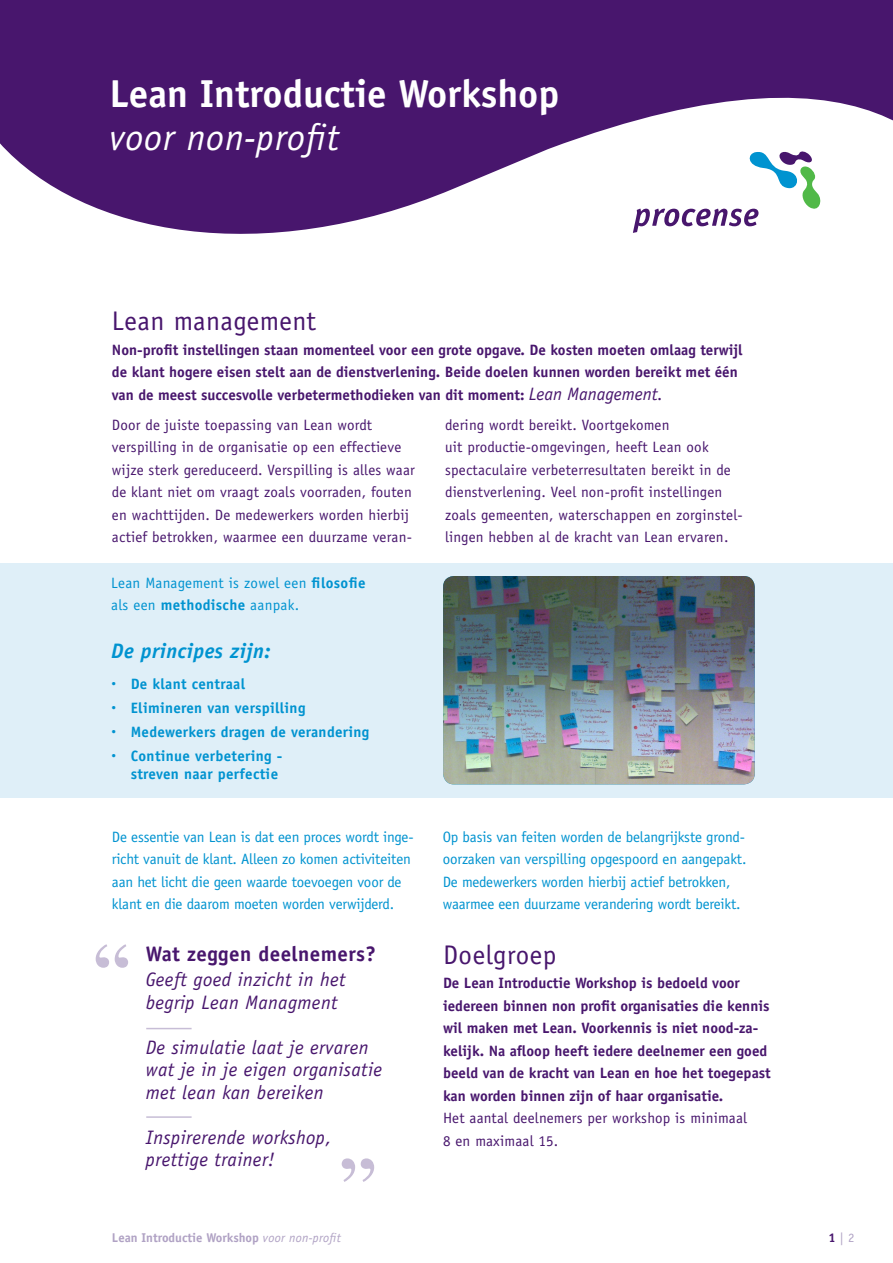
<style>
.page{position:relative;width:893px;height:1263px;background:#fff}
.page>*{position:absolute;margin:0;border:0;box-sizing:border-box;transform-origin:0 0}
.t1{font:700 39px "Officina Sans";color:#fff}
.t2{font:italic 37.5px "Officina Sans";letter-spacing:.02em;color:#fff}
.t3{font:27px "Officina Sans";letter-spacing:.02em;color:#48166d}
.t4{font:700 21px "Officina Sans";letter-spacing:.02em;color:#48166d}
.t5{font:italic 700 21px "Officina Sans";letter-spacing:.02em;color:#0093d0}
.t6{font:italic 19.5px "Officina Sans";letter-spacing:.02em;color:#48166d}
.t7{font:15px/22.5px "Officina Sans";letter-spacing:.015em;color:#48166d}
.t8{font:700 15px/22.5px "Officina Sans";color:#48166d}
.t9{font:15px/22.5px "Officina Sans";letter-spacing:-.01em;color:#0093d0}
.t10{font:700 15px "Officina Sans";letter-spacing:.02em;color:#0093d0}
.t11{font:15px "Officina Sans";letter-spacing:.02em;color:#0093d0}
.t12{font:700 12.75px "Officina Sans";color:#b0a2c4}
.t13{font:12.75px "Officina Sans";color:#b0a2c4}
.s1{font-weight:400;font-style:italic;font-size:18px}
.s2{font-weight:700}
.s3{font-family:"Helvetica"}
.s4{font-weight:400;font-style:italic}
.s5{font-weight:700;color:#48166d}
</style>
<div class="page">
<svg style="left:96px;top:944px;width:32px;height:24px"></svg>
<svg style="left:342px;top:1158px;width:32px;height:24px"></svg>
<hr style="left:146px;top:1028px;width:46px;height:1px;background:#c7bdd6">
<hr style="left:146px;top:1116px;width:46px;height:2px;background:#c7bdd6">
<svg style="left:0;top:0;width:893px;height:234px;fill:#48166d"></svg>
<div style="left:0;top:563px;width:893px;height:235px;background:#dfeff8"></div>
<svg style="left:633px;top:150px;width:190px;height:83px"></svg>
<img style="left:443px;top:576px;width:312px;height:208px">
<p class="t1" style="left:109px;top:69px;width:452px">Lean Introductie Workshop</p>
<p class="t2" style="left:109px;top:116px;width:231px">voor non-profit</p>
<p class="t3" style="left:112px;top:305px;width:206px">Lean management</p>
<p class="t8" style="left:112px;top:338px;width:632px">Non-profit instellingen staan momenteel voor een grote opgave. De kosten moeten omlaag terwijl de klant hogere eisen stelt aan de dienstverlening. Beide doelen kunnen worden bereikt met één van de meest succesvolle verbetermethodieken van dit moment: <span class="s1">Lean Management.</span></p>
<p class="t7" style="left:112px;top:413px;width:305px">Door de juiste toepassing van Lean wordt verspilling in de organisatie op een effectieve wijze sterk gereduceerd. Verspilling is alles waar de klant niet om vraagt zoals voorraden, fouten en wachttijden. De medewerkers worden hierbij actief betrokken, waarmee een duurzame veran-</p>
<p class="t7" style="left:445px;top:413px;width:299px">dering wordt bereikt. Voortgekomen<br>uit productie-omgevingen, heeft Lean ook spectaculaire verbeterresultaten bereikt in de dienstverlening. Veel non-profit instellingen zoals gemeenten, waterschappen en zorginstel&shy;lingen hebben al de kracht van Lean ervaren.</p>
<p class="t11" style="left:111px;top:574px;width:256px">Lean Management is zowel een <span class="s2">filosofie</span></p>
<p class="t11" style="left:111px;top:596px;width:190px">als een <span class="s2">methodische</span> aanpak.</p>
<p class="t5" style="left:111px;top:638px;width:161px">De principes zijn:</p>
<p class="t10" style="left:111px;top:674px;width:135px"><span class="s3">•</span> De klant centraal</p>
<p class="t10" style="left:111px;top:698px;width:196px"><span class="s3">•</span> Elimineren van verspilling</p>
<p class="t10" style="left:111px;top:722px;width:260px"><span class="s3">•</span> Medewerkers dragen de verandering</p>
<p class="t10" style="left:111px;top:746px;width:173px"><span class="s3">•</span> Continue verbetering -</p>
<p class="t10" style="left:131px;top:764px;width:149px">streven naar perfectie</p>
<p class="t9" style="left:112px;top:825px;width:303px">De essentie van Lean is dat een proces wordt inge&shy;richt vanuit de klant. Alleen zo komen activiteiten aan het licht die geen waarde toevoegen voor de klant en die daarom moeten worden verwijderd.</p>
<p class="t9" style="left:443px;top:825px;width:305px">Op basis van feiten worden de belangrijkste grond&shy;oorzaken van verspilling opgespoord en aangepakt.<br>De medewerkers worden hierbij actief betrokken, waarmee een duurzame verandering wordt bereikt.</p>
<p class="t4" style="left:146px;top:941px;width:232px">Wat zeggen deelnemers?</p>
<p class="t6" style="left:146px;top:968px;width:201px">Geeft goed inzicht in het</p>
<p class="t6" style="left:146px;top:991px;width:193px">begrip Lean Managment</p>
<p class="t6" style="left:146px;top:1036px;width:224px">De simulatie laat je ervaren</p>
<p class="t6" style="left:146px;top:1058px;width:238px">wat je in je eigen organisatie</p>
<p class="t6" style="left:146px;top:1081px;width:179px">met lean kan bereiken</p>
<p class="t6" style="left:146px;top:1126px;width:187px">Inspirerende workshop,</p>
<p class="t6" style="left:146px;top:1148px;width:130px">prettige trainer!</p>
<p class="t3" style="left:443px;top:939px;width:115px">Doelgroep</p>
<p class="t8" style="left:443px;top:972px;width:329px">De Lean Introductie Workshop is bedoeld voor iedereen binnen non profit organisaties die kennis wil maken met Lean. Voorkennis is niet nood-za&shy;kelijk. Na afloop heeft iedere deelnemer een goed beeld van de kracht van Lean en hoe het toegepast kan worden binnen zijn of haar organisatie.</p>
<p class="t7" style="left:443px;top:1107px;width:306px">Het aantal deelnemers per workshop is minimaal</p>
<p class="t7" style="left:443px;top:1129px;width:117px">8 en maximaal 15.</p>
<p class="t12" style="left:112px;top:1230px;width:231px">Lean Introductie Workshop <span class="s4">voor non-profit</span></p>
<p class="t13" style="left:828px;top:1230px;width:27px"><span class="s5">1</span> | 2</p>
</div>
